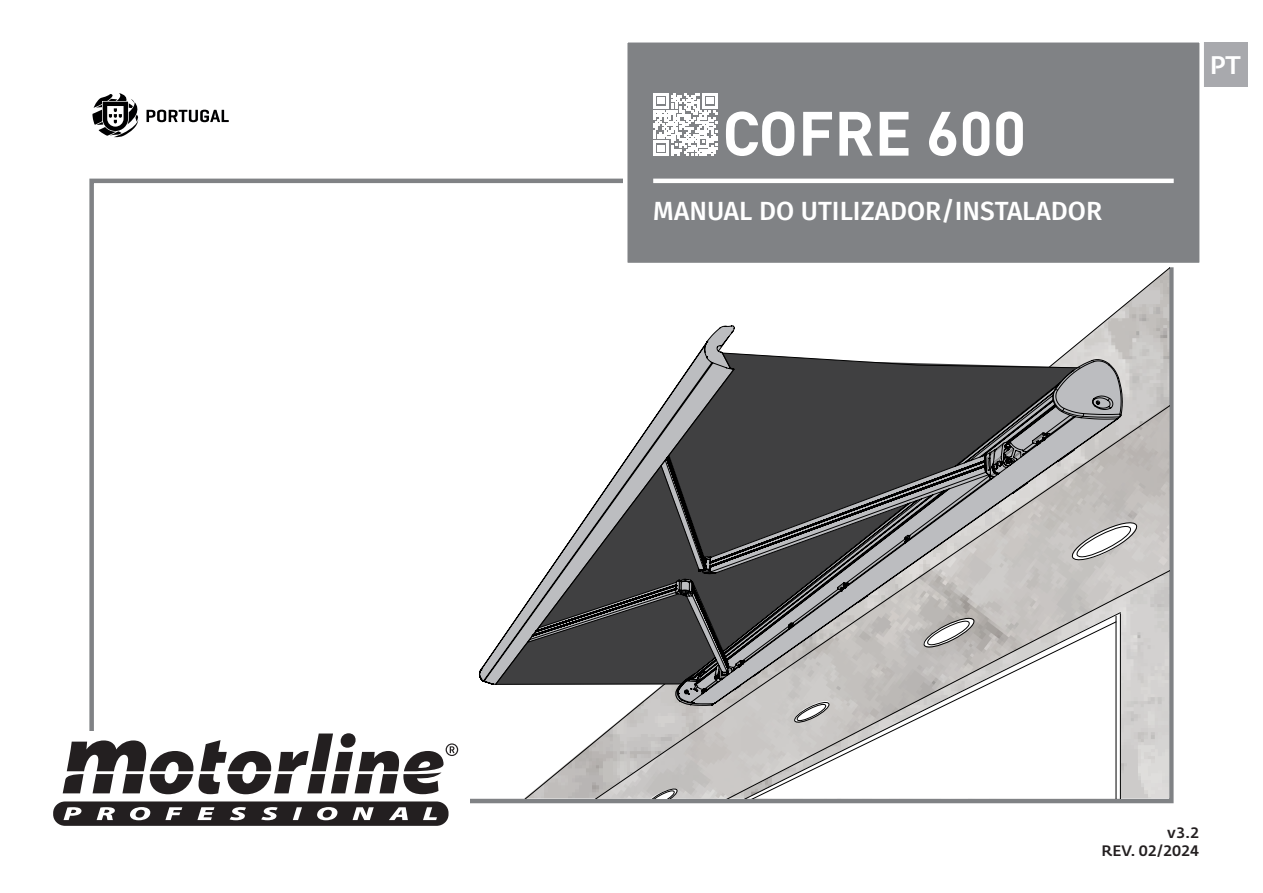
<style>
.page{position:relative;width:1263px;height:893px;background:#fff}
.page>*{position:absolute;margin:0;border:0;box-sizing:border-box;transform-origin:0 0}
.t1{font:700 61.5px "DIN Pro";color:#fff}
.t2{font:500 26.25px "Fira Sans";color:#fff}
.t3{font:500 25.2px "Fedra Sans Std";color:#fff}
.t4{font:500 15px/18px "Fedra Sans Std";color:#231f20;text-align:right}
</style>
<div class="page">
<div style="left:1203px;top:43px;width:45px;height:44px;background:#a8a9ad"></div>
<div style="left:621px;top:42px;width:585px;height:228px;background:#808285"></div>
<hr style="left:653px;top:179px;width:521px;height:4px;background:#fff">
<svg style="left:92px;top:93px;width:46px;height:44px"></svg>
<svg style="left:147px;top:110px;width:82px;height:12px"></svg>
<svg style="left:525px;top:263px;width:644px;height:535px"></svg>
<svg style="left:527px;top:706px;width:521px;height:18px"></svg>
<svg style="left:479px;top:325px;width:644px;height:381px"></svg>
<svg style="left:494px;top:352px;width:586px;height:333px"></svg>
<div style="left:643px;top:55px;width:405px;height:105px;background:#808285"></div>
<svg style="left:53px;top:801px;width:395px;height:25px;background:#4d494a"></svg>
<svg style="left:63px;top:740px;width:130px;height:54px"></svg>
<svg style="left:199px;top:733px;width:259px;height:61px"></svg>
<svg style="left:653px;top:93px;width:64px;height:63px"></svg>
<h1 class="t1" style="left:658px;top:91px;width:305px">COFRE 600</h1>
<h1 class="t1" style="left:722px;top:92px;width:305px">COFRE 600</h1>
<p class="t2" style="left:653px;top:189px;width:450px">MANUAL DO UTILIZADOR/INSTALADOR</p>
<p class="t3" style="left:1210px;top:50px;width:33px">PT</p>
<p class="t4" style="left:1101px;top:823px;width:99px">v3.2<br>REV. 02/2024</p>
</div>
